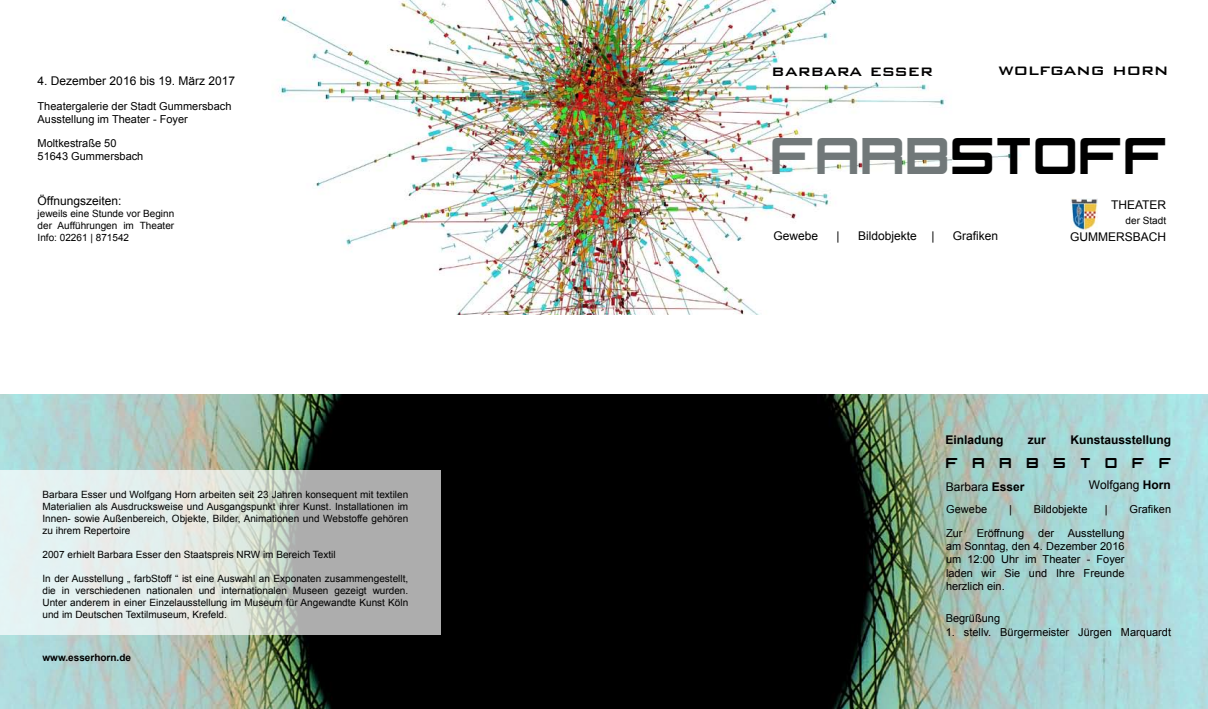
<style>
.page{position:relative;width:1208px;height:709px;background:#fff}
.page>*{position:absolute;margin:0;border:0;box-sizing:border-box;transform-origin:0 0}
.t1{font:36px "Beast Machines Normal";letter-spacing:.05em;color:#000}
.t2{font:500 20px "Bank Gothic BT";color:#000}
.t3{font:12px "Arial";color:#000}
.t4{font:700 12px "Arial";color:#000}
.t5{font:11px/13.2px "Arial";color:#000}
.t6{font:10px/12px "Arial";color:#000;text-align:justify}
.t7{font:700 10px "Arial";color:#000}
.t8{font:10px "Beast Machines Normal";color:#000}
.s1{color:#717879}
.s2{font-weight:700}
</style>
<div class="page">
<img style="left:278px;top:0;width:743px;height:315px">
<img style="left:1070px;top:199px;width:27px;height:30px">
<img style="left:0;top:394px;width:1208px;height:315px">
<svg style="left:0;top:470px;width:440px;height:164px"></svg>
<p class="t3" style="left:38px;top:72px;width:199px">4. Dezember 2016 bis 19. März 2017</p>
<p class="t5" style="left:38px;top:99px;width:195px">Theatergalerie der Stadt Gummersbach<br>Ausstellung im Theater - Foyer</p>
<p class="t5" style="left:38px;top:137px;width:107px">Moltkestraße 50<br>51643 Gummersbach</p>
<p class="t3" style="left:38px;top:193px;width:85px">Öffnungszeiten:</p>
<p class="t6" style="left:38px;top:208px;width:138px">jeweils eine Stunde vor Beginn der Aufführungen im Theater Info: 02261 | 871542</p>
<p class="t6" style="left:43px;top:488px;width:367px">Barbara Esser und Wolfgang Horn arbeiten seit 23 Jahren konsequent mit textilen Materialien als Ausdrucksweise und Ausgangspunkt ihrer Kunst. Installationen im Innen- sowie Außenbereich, Objekte, Bilder, Animationen und Webstoffe gehören zu ihrem Repertoire</p>
<p class="t6" style="left:43px;top:548px;width:295px">2007 erhielt Barbara Esser den Staatspreis NRW im Bereich Textil</p>
<p class="t6" style="left:43px;top:572px;width:367px">In der Ausstellung „ farbStoff “ ist eine Auswahl an Exponaten zusammengestellt, die in verschiedenen nationalen und internationalen Museen gezeigt wurden.<br>Unter anderem in einer Einzelausstellung im Museum für Angewandte Kunst Köln und im Deutschen Textilmuseum, Krefeld.</p>
<p class="t7" style="left:43px;top:650px;width:90px">www.esserhorn.de</p>
<h2 class="t2" style="left:771px;top:59px;width:163px">barbara esser</h2>
<h2 class="t2" style="left:998px;top:59px;width:172px">wolfgang horn</h2>
<h1 class="t1" style="left:771px;top:141px;width:397px"><span class="s1">FARB</span>STOFF</h1>
<p class="t3" style="left:1111px;top:196px;width:57px">THEATER</p>
<p class="t6" style="left:1125px;top:214px;width:42px">der Stadt</p>
<p class="t3" style="left:773px;top:228px;width:46px">Gewebe</p>
<p class="t3" style="left:836px;top:228px;width:5px">|</p>
<p class="t3" style="left:858px;top:228px;width:78px">Bildobjekte |</p>
<p class="t3" style="left:953px;top:228px;width:47px">Grafiken</p>
<p class="t3" style="left:1070px;top:228px;width:97px">GUMMERSBACH</p>
<p class="t4" style="left:945px;top:432px;width:60px">Einladung</p>
<p class="t4" style="left:1028px;top:432px;width:20px">zur</p>
<p class="t4" style="left:1070px;top:432px;width:102px">Kunstausstellung</p>
<p class="t8" style="left:945px;top:459px;width:13px">F</p>
<p class="t8" style="left:972px;top:459px;width:13px">A</p>
<p class="t8" style="left:999px;top:459px;width:13px">R</p>
<p class="t8" style="left:1026px;top:459px;width:13px">B</p>
<p class="t8" style="left:1053px;top:459px;width:13px">S</p>
<p class="t8" style="left:1080px;top:459px;width:11px">T</p>
<p class="t8" style="left:1105px;top:459px;width:14px">O</p>
<p class="t8" style="left:1132px;top:459px;width:13px">F</p>
<p class="t8" style="left:1159px;top:459px;width:13px">F</p>
<p class="t3" style="left:945px;top:479px;width:80px">Barbara <span class="s2">Esser</span></p>
<p class="t3" style="left:1089px;top:477px;width:83px">Wolfgang <span class="s2">Horn</span></p>
<p class="t5" style="left:946px;top:503px;width:42px">Gewebe</p>
<p class="t5" style="left:1009px;top:503px;width:4px">|</p>
<p class="t5" style="left:1033px;top:503px;width:55px">Bildobjekte</p>
<p class="t5" style="left:1105px;top:503px;width:4px">|</p>
<p class="t5" style="left:1129px;top:503px;width:43px">Grafiken</p>
<p class="t5" style="left:946px;top:526px;width:18px">Zur</p>
<p class="t5" style="left:976px;top:526px;width:49px">Eröffnung</p>
<p class="t5" style="left:946px;top:526px;width:180px;text-align:justify;text-indent:92px">der Ausstellung am Sonntag, den 4. Dezember 2016 um 12:00 Uhr im Theater - Foyer laden wir Sie und Ihre Freunde herzlich ein.</p>
<p class="t5" style="left:945px;top:612px;width:56px">Begrüßung</p>
<p class="t5" style="left:945px;top:625px;width:227px">1. stellv. Bürgermeister Jürgen Marquardt</p>
</div>
